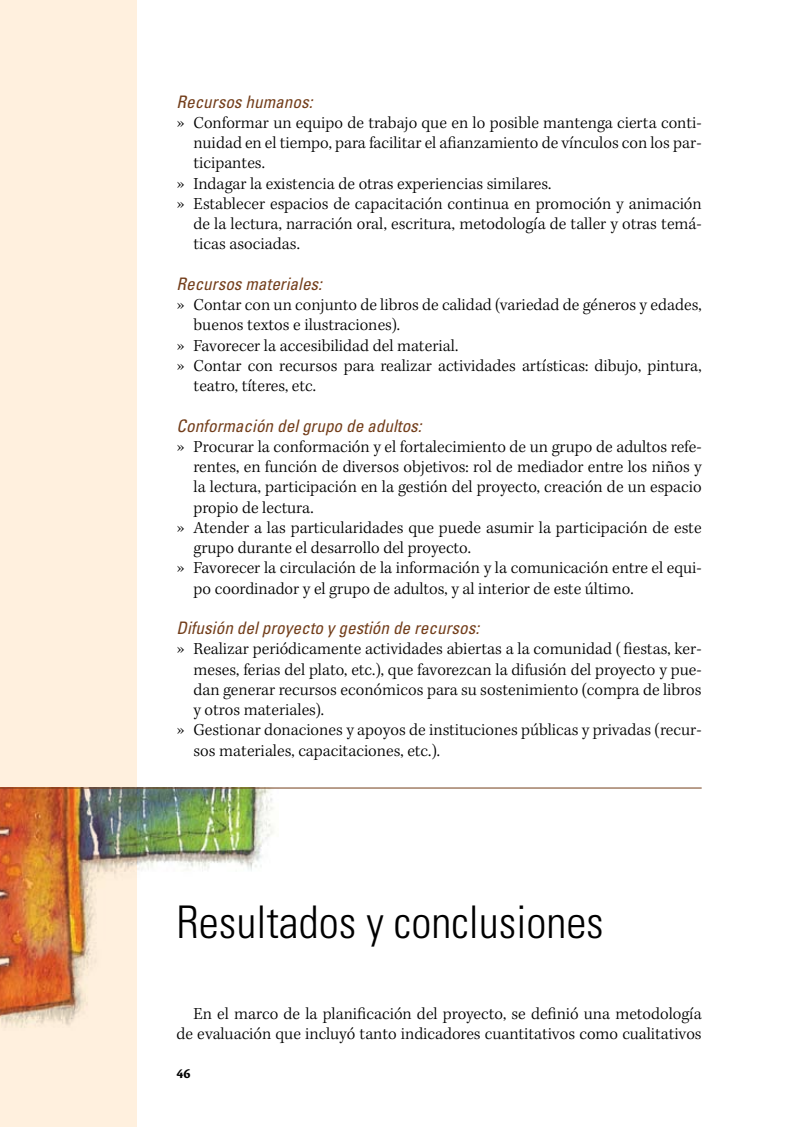
<style>
.page{position:relative;width:808px;height:1127px;background:#fff}
.page>*{position:absolute;margin:0;border:0;box-sizing:border-box;transform-origin:0 0}
.t1{font:300 condensed 45px "Univers LT Std";color:#000}
.t2{font:300 17.25px/20.2px "Kepler Std";color:#000;text-align:right}
.t3{font:italic condensed 17.25px "Univers LT Std";color:#733e1b}
.t4{font:700 14.25px "Cronos Pro";color:#000}
.s1{font-family:"Stone Informal Std";font-weight:500}
</style>
<div class="page">
<div style="left:0;top:0;width:136px;height:1127px;background:#fff0de"></div>
<img style="left:0;top:788px;width:278px;height:243px">
<hr style="left:0;top:787px;width:702px;height:1px;background:#733e1b">
<p class="t3" style="left:176px;top:90px;width:138px">Recursos humanos:</p>
<p class="t2" style="left:176px;top:113px;width:527px"><span class="s1">»</span> Conformar un equipo de trabajo que en lo posible mantenga cierta conti-</p>
<p class="t2" style="left:193px;top:133px;width:510px">nuidad en el tiempo, para facilitar el afianzamiento de vínculos con los par-</p>
<p class="t2" style="left:193px;top:154px;width:73px">ticipantes.</p>
<p class="t2" style="left:176px;top:174px;width:376px"><span class="s1">»</span> Indagar la existencia de otras experiencias similares.</p>
<p class="t2" style="left:176px;top:194px;width:527px"><span class="s1">»</span> Establecer espacios de capacitación continua en promoción y animación</p>
<p class="t2" style="left:193px;top:214px;width:510px">de la lectura, narración oral, escritura, metodología de taller y otras temá-</p>
<p class="t2" style="left:193px;top:235px;width:108px">ticas asociadas.</p>
<p class="t3" style="left:176px;top:273px;width:147px">Recursos materiales:</p>
<p class="t2" style="left:176px;top:295px;width:527px"><span class="s1">»</span> Contar con un conjunto de libros de calidad (variedad de géneros y edades,</p>
<p class="t2" style="left:193px;top:316px;width:208px">buenos textos e ilustraciones).</p>
<p class="t2" style="left:176px;top:336px;width:283px"><span class="s1">»</span> Favorecer la accesibilidad del material.</p>
<p class="t2" style="left:176px;top:356px;width:527px"><span class="s1">»</span> Contar con recursos para realizar actividades artísticas: dibujo, pintura,</p>
<p class="t2" style="left:193px;top:376px;width:124px">teatro, títeres, etc.</p>
<p class="t3" style="left:176px;top:414px;width:247px">Conformación del grupo de adultos:</p>
<p class="t2" style="left:176px;top:437px;width:527px"><span class="s1">»</span> Procurar la conformación y el fortalecimiento de un grupo de adultos refe-</p>
<p class="t2" style="left:193px;top:457px;width:510px">rentes, en función de diversos objetivos: rol de mediador entre los niños y</p>
<p class="t2" style="left:193px;top:478px;width:510px">la lectura, participación en la gestión del proyecto, creación de un espacio</p>
<p class="t2" style="left:193px;top:498px;width:122px">propio de lectura.</p>
<p class="t2" style="left:176px;top:518px;width:527px"><span class="s1">»</span> Atender a las particularidades que puede asumir la participación de este</p>
<p class="t2" style="left:193px;top:538px;width:279px">grupo durante el desarrollo del proyecto.</p>
<p class="t2" style="left:176px;top:559px;width:527px"><span class="s1">»</span> Favorecer la circulación de la información y la comunicación entre el equi-</p>
<p class="t2" style="left:193px;top:579px;width:442px">po coordinador y el grupo de adultos, y al interior de este último.</p>
<p class="t3" style="left:176px;top:617px;width:304px">Difusión del proyecto y gestión de recursos:</p>
<p class="t2" style="left:176px;top:640px;width:527px"><span class="s1">»</span> Realizar periódicamente actividades abiertas a la comunidad ( fiestas, ker-</p>
<p class="t2" style="left:193px;top:660px;width:510px">meses, ferias del plato, etc.), que favorezcan la difusión del proyecto y pue-</p>
<p class="t2" style="left:193px;top:680px;width:510px">dan generar recursos económicos para su sostenimiento (compra de libros</p>
<p class="t2" style="left:193px;top:700px;width:132px">y otros materiales).</p>
<p class="t2" style="left:176px;top:721px;width:527px"><span class="s1">»</span> Gestionar donaciones y apoyos de instituciones públicas y privadas (recur-</p>
<p class="t2" style="left:193px;top:741px;width:248px">sos materiales, capacitaciones, etc.).</p>
<h1 class="t1" style="left:176px;top:895px;width:429px">Resultados y conclusiones</h1>
<p class="t2" style="left:176px;top:1004px;width:527px">En el marco de la planificación del proyecto, se definió una metodología de evaluación que incluyó tanto indicadores cuantitativos como cualitativos</p>
<p class="t4" style="left:176px;top:1065px;width:16px">46</p>
</div>
